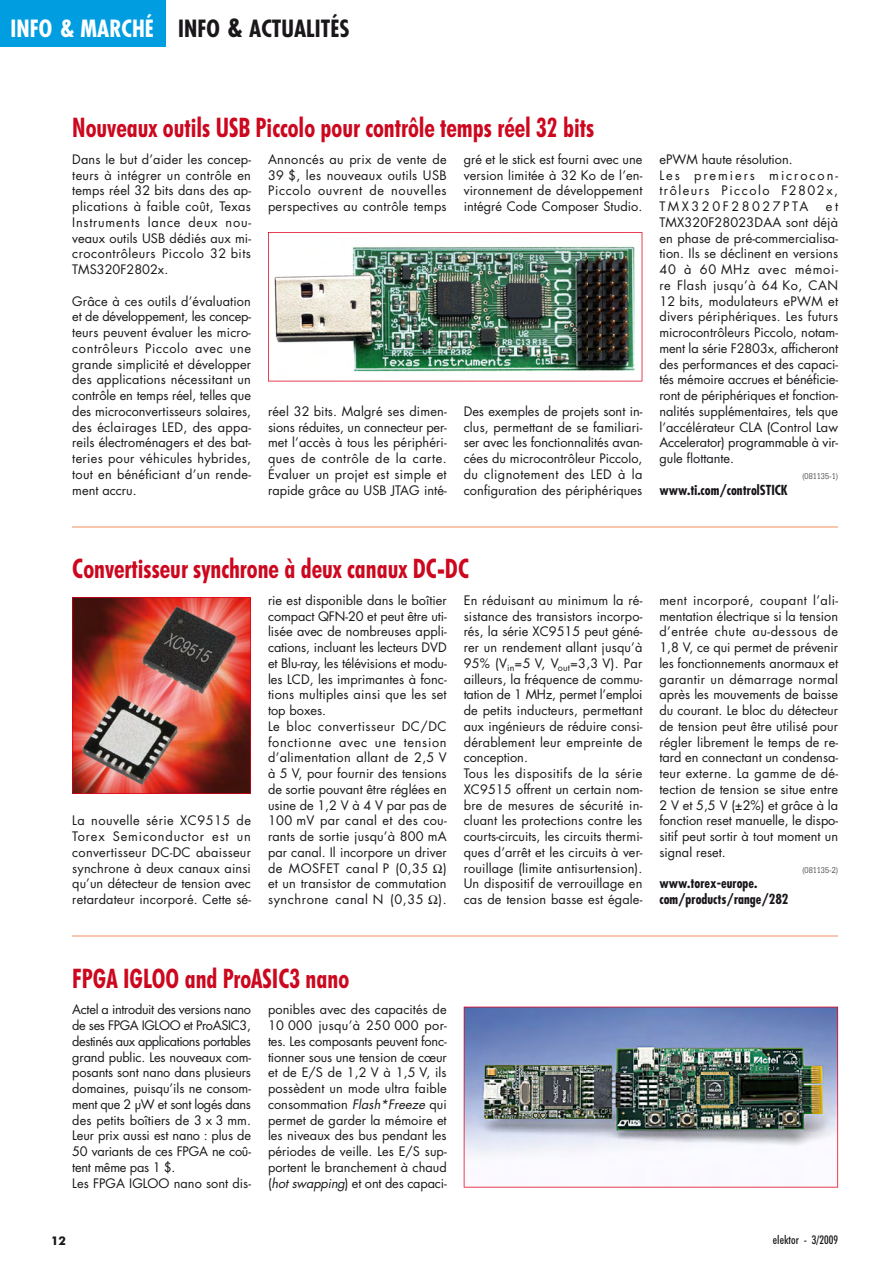
<style>
.page{position:relative;width:893px;height:1263px;background:#fff}
.page>*{position:absolute;margin:0;border:0;box-sizing:border-box;transform-origin:0 0}
.t1{font:700 condensed 27px "Futura BT";color:#cc071e;scale:.9 1}
.t2{font:700 condensed 23.1px "Futura";color:#1a171b}
.t3{font:700 condensed 13.5px/15.8px "Futura";color:#1a171b}
.t4{font:12.75px/15.8px "Futura";letter-spacing:.005em;color:#1a171b;text-align:justify}
.t5{font:12.75px/15.8px "Futura";letter-spacing:.115em;color:#1a171b}
.t6{font:500 condensed 12px "Futura BT";color:#1a171b}
.t7{font:700 12px "Futura BT";color:#1a171b}
.t8{font:300 9px "Serifa BT";color:#1a171b;scale:.9 1}
.s1{color:#fff}
.s2{font-size:24px;color:#fff}
.s3{font-size:25.5px}
.s4{font-style:italic}
</style>
<div class="page">
<div style="left:0;top:0;width:166px;height:47px;background:#009ee0"></div>
<img style="left:268px;top:232px;width:374px;height:149px">
<img style="left:72px;top:597px;width:179px;height:197px">
<hr style="left:72px;top:526px;width:766px;height:2px;background:#f8c5ad">
<hr style="left:72px;top:936px;width:766px;height:1px;background:#f8c5ad">
<img style="left:463px;top:1007px;width:375px;height:181px">
<h2 class="t2" style="left:11px;top:18px;width:340px"><span class="s1">INFO</span> <span class="s2">&amp;</span> <span class="s1">MARCHÉ</span> INFO <span class="s3">&amp;</span> ACTUALITÉS</h2>
<h1 class="t1" style="left:72px;top:112px;width:581px">Nouveaux outils USB Piccolo pour contrôle temps réel 32 bits</h1>
<p class="t4" style="left:72px;top:152px;width:180px">Dans le but d’aider les concep&shy;teurs à intégrer un contrôle en temps réel 32 bits dans des ap&shy;plications à faible coût, Texas Instruments lance deux nou&shy;veaux outils USB dédiés aux mi&shy;crocontrôleurs Piccolo 32 bits TMS320F2802x.</p>
<p class="t4" style="left:72px;top:294px;width:180px">Grâce à ces outils d’évaluation et de développement, les concep&shy;teurs peuvent évaluer les micro&shy;contrôleurs Piccolo avec une grande simplicité et développer des applications nécessitant un contrôle en temps réel, telles que des microconvertisseurs solaires, des éclairages LED, des appa&shy;reils électroménagers et des bat&shy;teries pour véhicules hybrides, tout en bénéficiant d’un rende&shy;ment accru.</p>
<p class="t4" style="left:463px;top:152px;width:180px">gré et le stick est fourni avec une version limitée à 32 Ko de l’en&shy;vironnement de développement intégré Code Composer Studio.</p>
<p class="t4" style="left:268px;top:152px;width:180px">Annoncés au prix de vente de 39 $, les nouveaux outils USB Piccolo ouvrent de nouvelles perspectives au contrôle temps</p>
<p class="t4" style="left:268px;top:404px;width:180px">réel 32 bits. Malgré ses dimen&shy;sions réduites, un connecteur per&shy;met l’accès à tous les périphéri&shy;ques de contrôle de la carte.<br>Évaluer un projet est simple et rapide grâce au USB JTAG inté-</p>
<p class="t4" style="left:463px;top:404px;width:180px">Des exemples de projets sont in&shy;clus, permettant de se familiari&shy;ser avec les fonctionnalités avan&shy;cées du microcontrôleur Piccolo, du clignotement des LED à la configuration des périphériques</p>
<p class="t5" style="left:659px;top:152px;width:180px">ePWM haute résolution.<br>Les premiers microcon&shy;trôleurs Piccolo F2802x,<br>TMX320F28027PTA</p>
<p class="t4" style="left:659px;top:200px;width:180px;text-indent:166px">et TMX320F28023DAA sont déjà en phase de pré-commercialisa&shy;tion. Ils se déclinent en versions 40 à 60 MHz avec mémoi&shy;re Flash jusqu’à 64 Ko, CAN 12 bits, modulateurs ePWM et divers périphériques. Les futurs microcontrôleurs Piccolo, notam&shy;ment la série F2803x, afficheront des performances et des capaci&shy;tés mémoire accrues et bénéficie&shy;ront de périphériques et fonction&shy;nalités supplémentaires, tels que l’accélérateur CLA (Control Law Accelerator) programmable à vir&shy;gule flottante.</p>
<p class="t8" style="left:802px;top:472px;width:41px">(081135-1)</p>
<p class="t3" style="left:659px;top:483px;width:130px">www.ti.com/controlSTICK</p>
<h1 class="t1" style="left:72px;top:553px;width:442px">Convertisseur synchrone à deux canaux DC-DC</h1>
<p class="t4" style="left:72px;top:814px;width:180px">La nouvelle série XC9515 de Torex Semiconductor est un convertisseur DC-DC abaisseur synchrone à deux canaux ainsi qu’un détecteur de tension avec retardateur incorporé. Cette sé-</p>
<p class="t4" style="left:268px;top:593px;width:180px;text-align:left">rie est disponible dans le boîtier compact QFN-20 et peut être uti&shy;lisée avec de nombreuses appli&shy;cations, incluant les lecteurs DVD et Blu-ray, les télévisions et modu&shy;les LCD, les imprimantes à fonc&shy;tions multiples ainsi que les set top boxes.<br>Le bloc convertisseur DC/DC fonctionne avec une tension d’alimentation allant de 2,5 V à 5 V, pour fournir des tensions de sortie pouvant être réglées en usine de 1,2 V à 4 V par pas de<br>100 mV par canal et des cou&shy;rants de sortie jusqu’à 800 mA par canal. Il incorpore un driver de MOSFET canal P (0,35 ) et un transistor de commutation synchrone canal N (0,35 ).</p>
<p class="t4" style="left:463px;top:593px;width:180px;text-align:left">En réduisant au minimum la ré&shy;sistance des transistors incorpo&shy;rés, la série XC9515 peut géné&shy;rer un rendement allant jusqu’à<br>95% (V<sub>in</sub>=5 V, V<sub>out</sub>=3,3 V). Par ailleurs, la fréquence de commu&shy;tation de 1 MHz, permet l’emploi de petits inducteurs, permettant aux ingénieurs de réduire consi&shy;dérablement leur empreinte de conception.<br>Tous les dispositifs de la série<br>XC9515 offrent un certain nom&shy;bre de mesures de sécurité in&shy;cluant les protections contre les courts-circuits, les circuits thermi&shy;ques d’arrêt et les circuits à ver&shy;rouillage (limite antisurtension).<br>Un dispositif de verrouillage en cas de tension basse est égale-</p>
<p class="t4" style="left:659px;top:593px;width:180px">ment incorporé, coupant l’ali&shy;mentation électrique si la tension d’entrée chute au-dessous de 1,8 V, ce qui permet de prévenir les fonctionnements anormaux et garantir un démarrage normal après les mouvements de baisse du courant. Le bloc du détecteur de tension peut être utilisé pour régler librement le temps de re&shy;tard en connectant un condensa&shy;teur externe. La gamme de dé&shy;tection de tension se situe entre 2 V et 5,5 V (±2%) et grâce à la fonction reset manuelle, le dispo&shy;sitif peut sortir à tout moment un signal reset.</p>
<p class="t8" style="left:802px;top:866px;width:41px">(081135-2)</p>
<p class="t3" style="left:659px;top:877px;width:131px">www.torex-europe. com/products/range/282</p>
<h1 class="t1" style="left:72px;top:963px;width:309px">FPGA IGLOO and ProASIC3 nano</h1>
<p class="t4" style="left:72px;top:1003px;width:180px;text-align:left">Actel a introduit des versions nano de ses FPGA IGLOO et ProASIC3, destinés aux applications portables grand public. Les nouveaux com&shy;posants sont nano dans plusieurs domaines, puisqu’ils ne consom&shy;ment que 2 µW et sont logés dans des petits boîtiers de 3 x 3 mm.<br>Leur prix aussi est nano : plus de<br>50 variants de ces FPGA ne coû&shy;tent même pas 1 $.<br>Les FPGA IGLOO nano sont dis-</p>
<p class="t4" style="left:268px;top:1003px;width:180px">ponibles avec des capacités de 10 000 jusqu’à 250 000 por&shy;tes. Les composants peuvent fonc&shy;tionner sous une tension de cœur et de E/S de 1,2 V à 1,5 V, ils possèdent un mode ultra faible consommation <span class="s4">Flash*Freeze</span> qui permet de garder la mémoire et les niveaux des bus pendant les périodes de veille. Les E/S sup&shy;portent le branchement à chaud (<span class="s4">hot swapping</span>) et ont des capaci-</p>
<p class="t7" style="left:51px;top:1236px;width:16px">12</p>
<p class="t6" style="left:773px;top:1235px;width:67px">elektor - 3/2009</p>
</div>
